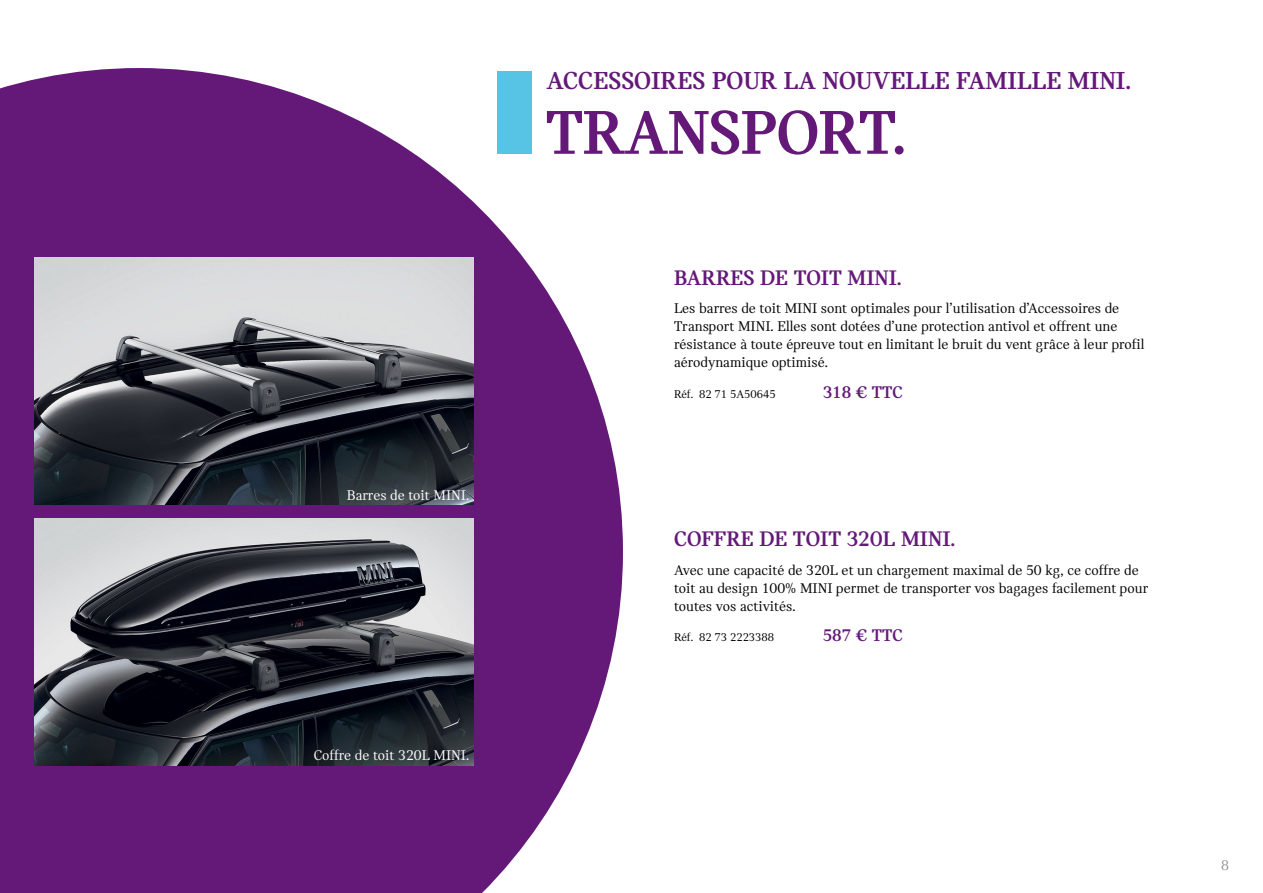
<style>
.page{position:relative;width:1263px;height:893px;background:#fff}
.page>*{position:absolute;margin:0;border:0;box-sizing:border-box;transform-origin:0 0}
.t1{font:700 66px "MINI Serif";letter-spacing:-.01em;color:#641978}
.t2{font:26.25px "MINI Serif Headline";color:#641978}
.t3{font:22.5px "MINI Serif Headline";color:#641978}
.t4{font:700 18px "MINI Serif";color:#641978}
.t5{font:15px/18px "MINI Serif";color:#000}
.t6{font:15px "MINI Serif";color:#fff}
.t7{font:15px "MINI Serif";color:#939598}
.t8{font:12px "MINI Serif";color:#000}
</style>
<div class="page">
<svg style="left:0;top:68px;width:623px;height:825px;fill:#641978"></svg>
<img style="left:34px;top:257px;width:440px;height:247px">
<img style="left:34px;top:519px;width:440px;height:246px">
<div style="left:497px;top:72px;width:34px;height:82px;background:#57c4e5"></div>
<p class="t6" style="left:347px;top:487px;width:124px">Barres de toit MINI.</p>
<p class="t6" style="left:314px;top:747px;width:157px">Coffre de toit 320L MINI.</p>
<h2 class="t2" style="left:546px;top:66px;width:586px">ACCESSOIRES POUR LA NOUVELLE FAMILLE MINI.</h2>
<h1 class="t1" style="left:546px;top:96px;width:362px">TRANSPORT.</h1>
<h3 class="t3" style="left:674px;top:265px;width:229px">BARRES DE TOIT MINI.</h3>
<p class="t5" style="left:674px;top:299px;width:472px">Les barres de toit MINI sont optimales pour l’utilisation d’Accessoires de Transport MINI. Elles sont dotées d’une protection antivol et offrent une résistance à toute épreuve tout en limitant le bruit du vent grâce à leur profil aérodynamique optimisé.</p>
<p class="t8" style="left:674px;top:387px;width:103px">Réf. 82 71 5A50645</p>
<p class="t4" style="left:823px;top:382px;width:82px">318 € TTC</p>
<h3 class="t3" style="left:674px;top:527px;width:283px">COFFRE DE TOIT 320L MINI.</h3>
<p class="t5" style="left:674px;top:561px;width:476px">Avec une capacité de 320L et un chargement maximal de 50 kg, ce coffre de toit au design 100% MINI permet de transporter vos bagages facilement pour toutes vos activités.</p>
<p class="t8" style="left:674px;top:631px;width:102px">Réf. 82 73 2223388</p>
<p class="t4" style="left:823px;top:625px;width:82px">587 € TTC</p>
<p class="t7" style="left:1221px;top:857px;width:9px">8</p>
</div>
